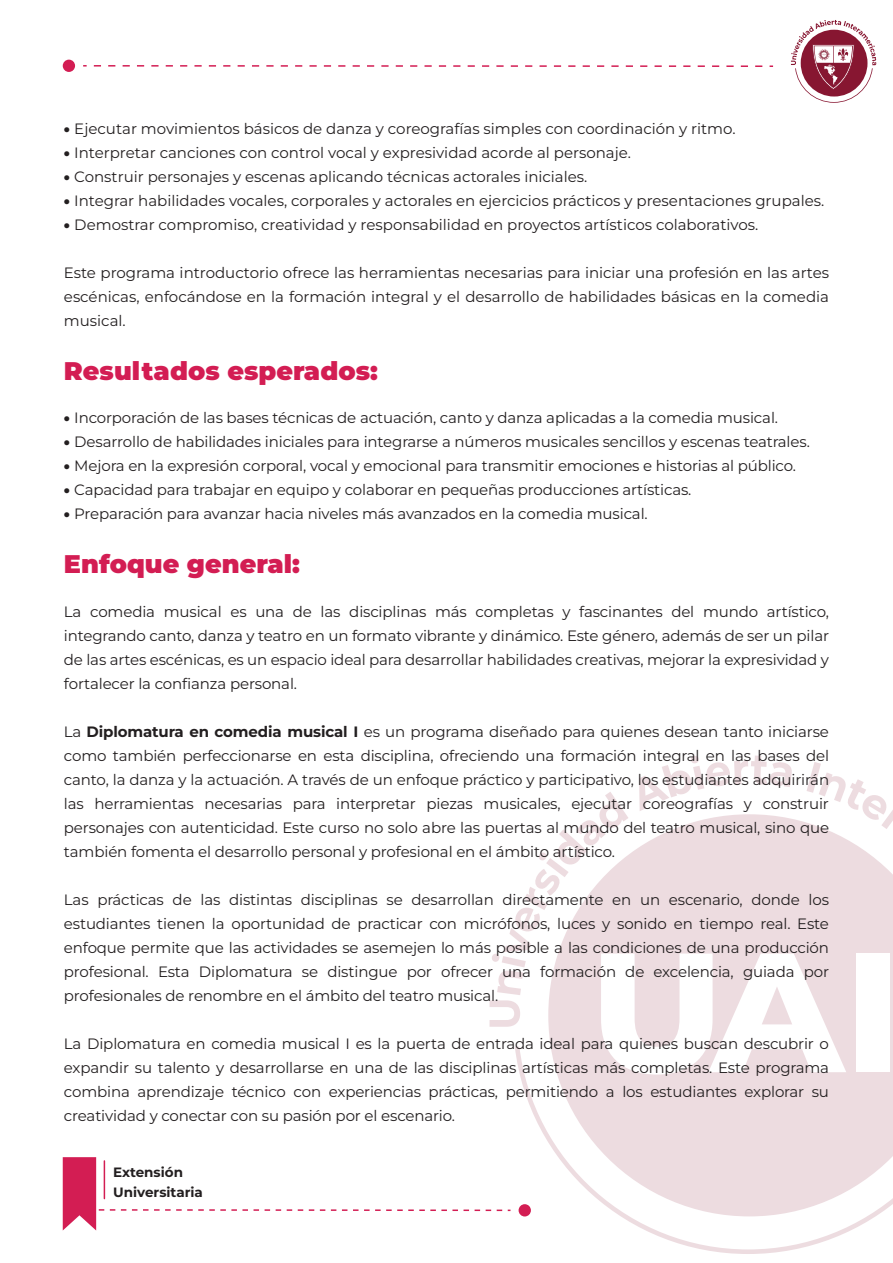
<style>
.page{position:relative;width:893px;height:1263px;background:#fff}
.page>*{position:absolute;margin:0;border:0;box-sizing:border-box;transform-origin:0 0}
.t1{font:900 25.5px "Montserrat";color:#d31d53}
.t2{font:15px/24px "Montserrat";letter-spacing:-.01em;color:#231f20;text-align:justify}
.t3{font:700 13.5px/20.9px "Montserrat";color:#231f20}
.s1{font-weight:900}
.s2{font-weight:700}
</style>
<div class="page">
<svg style="left:94px;top:65px;width:679px;height:2px"></svg>
<div style="left:63px;top:60px;width:12px;height:12px;background:#d31d53;border-radius:50%"></div>
<svg style="left:62px;top:755px;width:831px;height:499px"></svg>
<div style="left:519px;top:1204px;width:12px;height:12px;background:#d31d53;border-radius:50%"></div>
<svg style="left:791px;top:20px;width:85px;height:83px"></svg>
<p class="t2" style="left:64px;top:116px;width:673px"><span class="s1">•</span> Ejecutar movimientos básicos de danza y coreografías simples con coordinación y ritmo.</p>
<p class="t2" style="left:64px;top:140px;width:569px"><span class="s1">•</span> Interpretar canciones con control vocal y expresividad acorde al personaje.</p>
<p class="t2" style="left:64px;top:164px;width:525px"><span class="s1">•</span> Construir personajes y escenas aplicando técnicas actorales iniciales.</p>
<p class="t2" style="left:64px;top:188px;width:762px"><span class="s1">•</span> Integrar habilidades vocales, corporales y actorales en ejercicios prácticos y presentaciones grupales.</p>
<p class="t2" style="left:64px;top:212px;width:696px"><span class="s1">•</span> Demostrar compromiso, creatividad y responsabilidad en proyectos artísticos colaborativos.</p>
<p class="t2" style="left:64px;top:260px;width:767px">Este programa introductorio ofrece las herramientas necesarias para iniciar una profesión en las artes escénicas, enfocándose en la formación integral y el desarrollo de habilidades básicas en la comedia musical.</p>
<h1 class="t1" style="left:64px;top:351px;width:315px">Resultados esperados:</h1>
<p class="t2" style="left:64px;top:405px;width:716px"><span class="s1">•</span> Incorporación de las bases técnicas de actuación, canto y danza aplicadas a la comedia musical.</p>
<p class="t2" style="left:64px;top:429px;width:747px"><span class="s1">•</span> Desarrollo de habilidades iniciales para integrarse a números musicales sencillos y escenas teatrales.</p>
<p class="t2" style="left:64px;top:453px;width:733px"><span class="s1">•</span> Mejora en la expresión corporal, vocal y emocional para transmitir emociones e historias al público.</p>
<p class="t2" style="left:64px;top:477px;width:629px"><span class="s1">•</span> Capacidad para trabajar en equipo y colaborar en pequeñas producciones artísticas.</p>
<p class="t2" style="left:64px;top:501px;width:585px"><span class="s1">•</span> Preparación para avanzar hacia niveles más avanzados en la comedia musical.</p>
<h1 class="t1" style="left:64px;top:545px;width:237px">Enfoque general:</h1>
<p class="t2" style="left:64px;top:599px;width:767px">La comedia musical es una de las disciplinas más completas y fascinantes del mundo artístico, integrando canto, danza y teatro en un formato vibrante y dinámico. Este género, además de ser un pilar de las artes escénicas, es un espacio ideal para desarrollar habilidades creativas, mejorar la expresividad y fortalecer la confianza personal.</p>
<p class="t2" style="left:64px;top:719px;width:767px">La <span class="s2">Diplomatura en comedia musical I</span> es un programa diseñado para quienes desean tanto iniciarse como también perfeccionarse en esta disciplina, ofreciendo una formación integral en las bases del canto, la danza y la actuación. A través de un enfoque práctico y participativo, los estudiantes adquirirán las herramientas necesarias para interpretar piezas musicales, ejecutar coreografías y construir personajes con autenticidad. Este curso no solo abre las puertas al mundo del teatro musical, sino que también fomenta el desarrollo personal y profesional en el ámbito artístico.</p>
<p class="t2" style="left:64px;top:887px;width:767px">Las prácticas de las distintas disciplinas se desarrollan directamente en un escenario, donde los estudiantes tienen la oportunidad de practicar con micrófonos, luces y sonido en tiempo real. Este enfoque permite que las actividades se asemejen lo más posible a las condiciones de una producción profesional. Esta Diplomatura se distingue por ofrecer una formación de excelencia, guiada por profesionales de renombre en el ámbito del teatro musical.</p>
<p class="t2" style="left:64px;top:1031px;width:767px">La Diplomatura en comedia musical I es la puerta de entrada ideal para quienes buscan descubrir o expandir su talento y desarrollarse en una de las disciplinas artísticas más completas. Este programa combina aprendizaje técnico con experiencias prácticas, permitiendo a los estudiantes explorar su creatividad y conectar con su pasión por el escenario.</p>
<p class="t3" style="left:113px;top:1160px;width:91px">Extensión<br>Universitaria</p>
</div>
